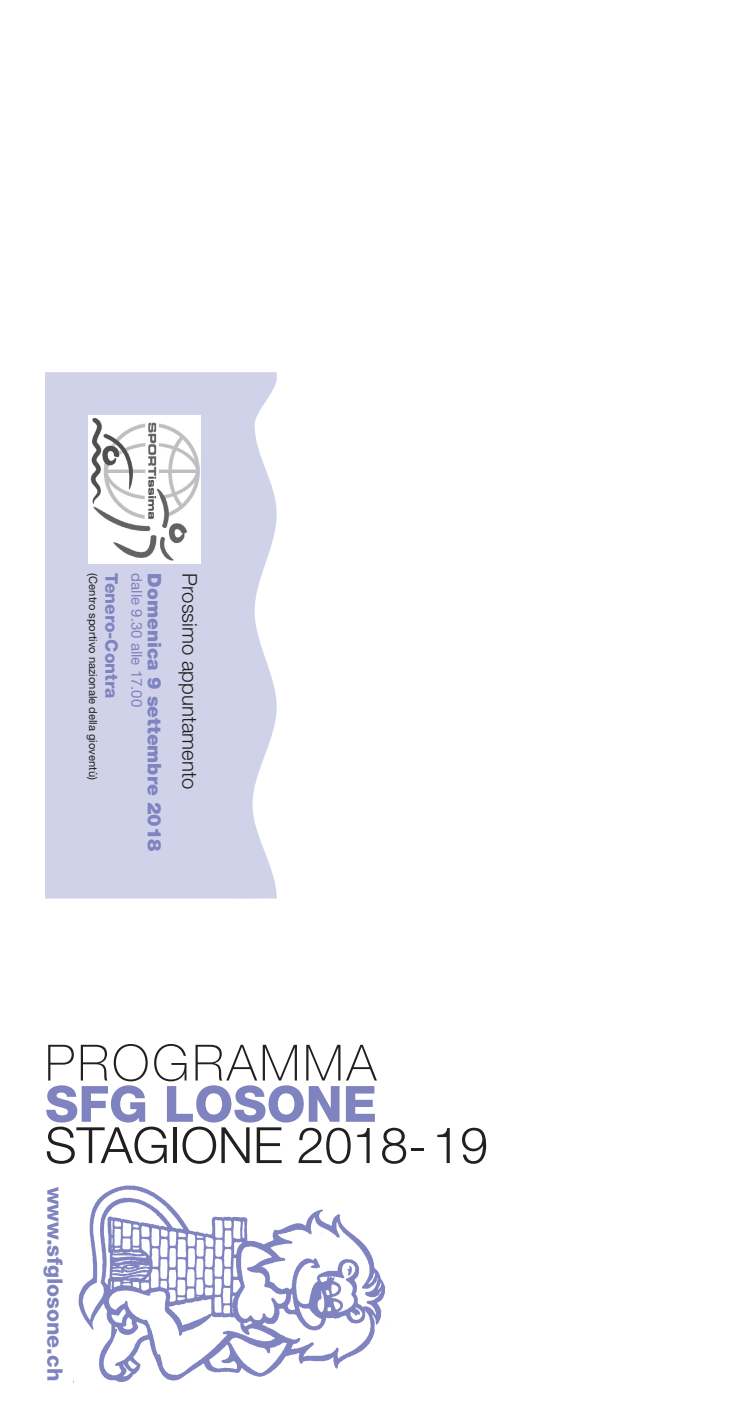
<style>
.page{position:relative;width:745px;height:1425px;background:#fff}
.page>*{position:absolute;margin:0;border:0;box-sizing:border-box;transform-origin:0 0}
.t1{font:300 50px "Helvetica Neue LT Std";color:#231f20}
.t2{font:100 50px "Helvetica Neue LT Std";letter-spacing:.06em;color:#231f20}
.t3{font:800 50px "Helvetica Neue LT Std";color:#7f83bf}
.t4{font:800 21.25px "Helvetica Neue LT Std";color:#7f83bf}
.t5{font:300 20.38px "Helvetica Neue LT Std";color:#231f20}
.t6{font:900 18.75px "Helvetica Neue LT Std";color:#7f83bf}
.t7{font:800 17.25px "Helvetica Neue LT Std";color:#7f83bf}
.t8{font:15px "Helvetica Neue LT Std";color:#7f83bf}
.t9{font:11.25px "Helvetica Neue LT Std";color:#231f20}
</style>
<div class="page">
<img style="left:73px;top:1185px;width:314px;height:198px">
<div style="left:45px;top:372px;width:231px;height:526px;background:#d0d2e9"></div>
<img style="left:88px;top:416px;width:112px;height:147px">
<p class="t9" style="left:100px;top:573px;width:208px;rotate:90deg">(Centro sportivo nazionale della gioventù)</p>
<h3 class="t7" style="left:122px;top:573px;width:127px;rotate:90deg">Tenero-Contra</h3>
<h3 class="t8" style="left:146px;top:573px;width:135px;rotate:90deg">dalle 9.30 alle 17.00</h3>
<h3 class="t6" style="left:166px;top:573px;width:280px;rotate:90deg">Domenica 9 settembre 2018</h3>
<h3 class="t5" style="left:202px;top:573px;width:217px;rotate:90deg">Prossimo appuntamento</h3>
<h1 class="t2" style="left:45px;top:1034px;width:332px">PROGRAMMA</h1>
<h1 class="t3" style="left:45px;top:1074px;width:333px">SFG LOSONE</h1>
<h1 class="t1" style="left:45px;top:1114px;width:444px">STAGIONE 2018- 19</h1>
<h2 class="t4" style="left:68px;top:1186px;width:196px;rotate:90deg">www.sfglosone.ch</h2>
</div>
